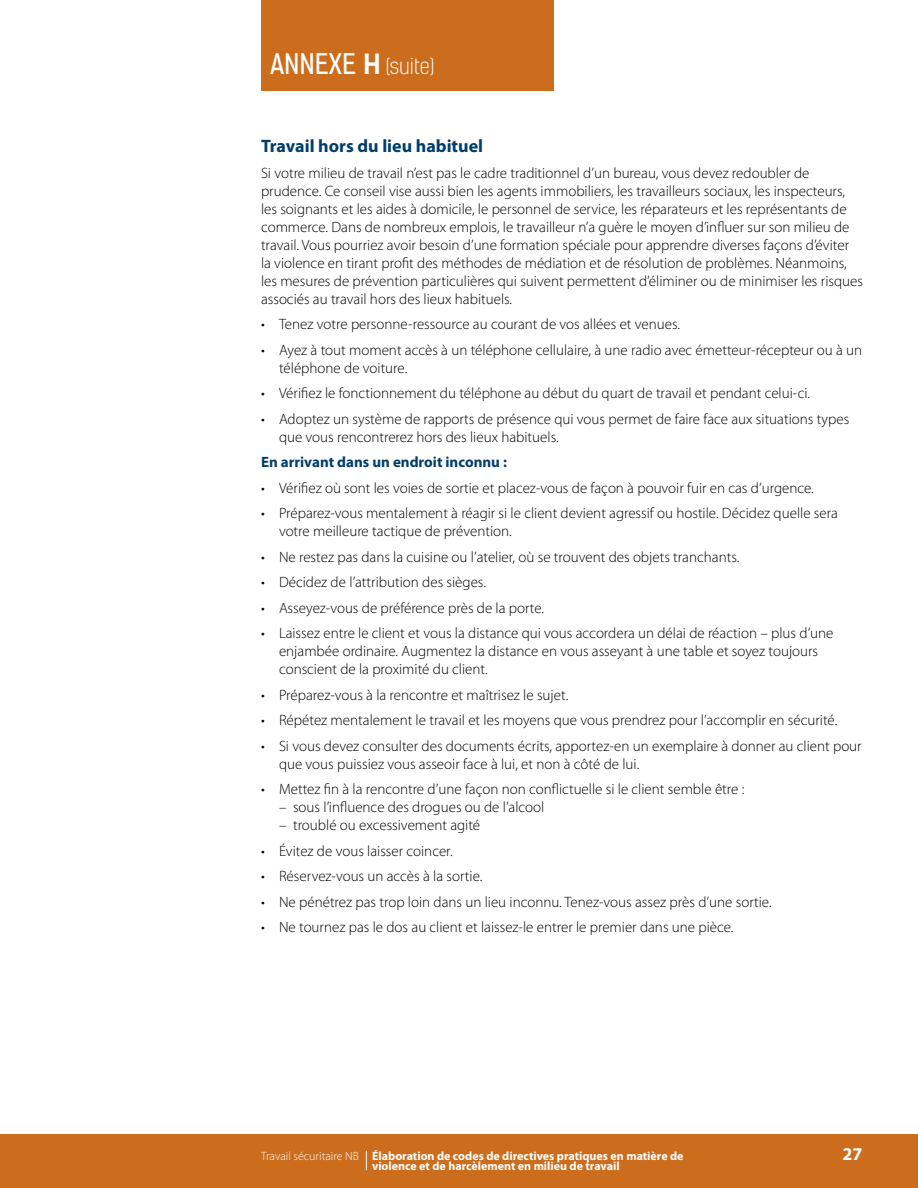
<style>
.page{position:relative;width:918px;height:1188px;background:#fff}
.page>*{position:absolute;margin:0;border:0;box-sizing:border-box;transform-origin:0 0}
.t1{font:300 21px "Kelson Sans";color:#fff}
.t2{font:700 18px "Myriad Pro";color:#003e69}
.t3{font:700 18px "Myriad Pro";color:#fff}
.t4{font:300 15px/18px "Myriad Pro";color:#000}
.t5{font:700 15px "Myriad Pro";color:#003e69}
.t6{font:700 12px "Myriad Pro";color:#fff}
.s1{font-weight:400;font-size:27px}
.s2{font-weight:700;font-size:27px}
.s3{font-weight:300}
</style>
<div class="page">
<div style="left:0;top:1135px;width:918px;height:53px;background:#cb6d1c"></div>
<div style="left:261px;top:0;width:293px;height:90px;background:#cb6d1c"></div>
<svg style="left:366px;top:1151px;width:1px;height:19px"></svg>
<h1 class="t1" style="left:270px;top:54px;width:166px"><span class="s1">ANNEXE</span> <span class="s2">H</span> (suite)</h1>
<p class="t2" style="left:261px;top:134px;width:224px">Travail hors du lieu habituel</p>
<p class="t4" style="left:261px;top:163px;width:604px">Si votre milieu de travail n’est pas le cadre traditionnel d’un bureau, vous devez redoubler de prudence. Ce conseil vise aussi bien les agents immobiliers, les travailleurs sociaux, les inspecteurs, les soignants et les aides à domicile, le personnel de service, les réparateurs et les représentants de commerce. Dans de nombreux emplois, le travailleur n’a guère le moyen d’influer sur son milieu de travail. Vous pourriez avoir besoin d’une formation spéciale pour apprendre diverses façons d’éviter<br>la violence en tirant profit des méthodes de médiation et de résolution de problèmes. Néanmoins, les mesures de prévention particulières qui suivent permettent d’éliminer ou de minimiser les risques associés au travail hors des lieux habituels.</p>
<p class="t4" style="left:261px;top:315px;width:421px">• Tenez votre personne-ressource au courant de vos allées et venues.</p>
<p class="t4" style="left:279px;top:340px;width:585px;text-indent:-18px">• Ayez à tout moment accès à un téléphone cellulaire, à une radio avec émetteur-récepteur ou à un téléphone de voiture.</p>
<p class="t4" style="left:261px;top:384px;width:551px">• Vérifiez le fonctionnement du téléphone au début du quart de travail et pendant celui-ci.</p>
<p class="t4" style="left:279px;top:409px;width:572px;text-indent:-18px">• Adoptez un système de rapports de présence qui vous permet de faire face aux situations types que vous rencontrerez hors des lieux habituels.</p>
<p class="t5" style="left:261px;top:452px;width:247px">En arrivant dans un endroit inconnu :</p>
<p class="t4" style="left:261px;top:478px;width:554px">• Vérifiez où sont les voies de sortie et placez-vous de façon à pouvoir fuir en cas d’urgence.</p>
<p class="t4" style="left:279px;top:504px;width:561px;text-indent:-18px">• Préparez-vous mentalement à réagir si le client devient agressif ou hostile. Décidez quelle sera votre meilleure tactique de prévention.</p>
<p class="t4" style="left:261px;top:547px;width:480px">• Ne restez pas dans la cuisine ou l’atelier, où se trouvent des objets tranchants.</p>
<p class="t4" style="left:261px;top:573px;width:227px">• Décidez de l’attribution des sièges.</p>
<p class="t4" style="left:261px;top:598px;width:285px">• Asseyez-vous de préférence près de la porte.</p>
<p class="t4" style="left:279px;top:624px;width:556px;text-indent:-18px">• Laissez entre le client et vous la distance qui vous accordera un délai de réaction – plus d’une enjambée ordinaire. Augmentez la distance en vous asseyant à une table et soyez toujours conscient de la proximité du client.</p>
<p class="t4" style="left:261px;top:685px;width:309px">• Préparez-vous à la rencontre et maîtrisez le sujet.</p>
<p class="t4" style="left:261px;top:711px;width:578px">• Répétez mentalement le travail et les moyens que vous prendrez pour l’accomplir en sécurité.</p>
<p class="t4" style="left:279px;top:736px;width:584px;text-indent:-18px">• Si vous devez consulter des documents écrits, apportez-en un exemplaire à donner au client pour que vous puissiez vous asseoir face à lui, et non à côté de lui.</p>
<p class="t4" style="left:261px;top:780px;width:485px">• Mettez fin à la rencontre d’une façon non conflictuelle si le client semble être :</p>
<p class="t4" style="left:279px;top:798px;width:267px">– sous l’influence des drogues ou de l’alcool</p>
<p class="t4" style="left:279px;top:816px;width:203px">– troublé ou excessivement agité</p>
<p class="t4" style="left:261px;top:841px;width:193px">• Évitez de vous laisser coincer.</p>
<p class="t4" style="left:261px;top:867px;width:223px">• Réservez-vous un accès à la sortie.</p>
<p class="t4" style="left:261px;top:892px;width:512px">• Ne pénétrez pas trop loin dans un lieu inconnu. Tenez-vous assez près d’une sortie.</p>
<p class="t4" style="left:261px;top:918px;width:474px">• Ne tournez pas le dos au client et laissez-le entrer le premier dans une pièce.</p>
<p class="t6" style="left:261px;top:1148px;width:424px"><span class="s3">Travail sécuritaire NB</span> Élaboration de codes de directives pratiques en matière de</p>
<p class="t3" style="left:843px;top:1142px;width:21px">27</p>
<p class="t6" style="left:372px;top:1158px;width:249px">violence et de harcèlement en milieu de travail</p>
</div>
